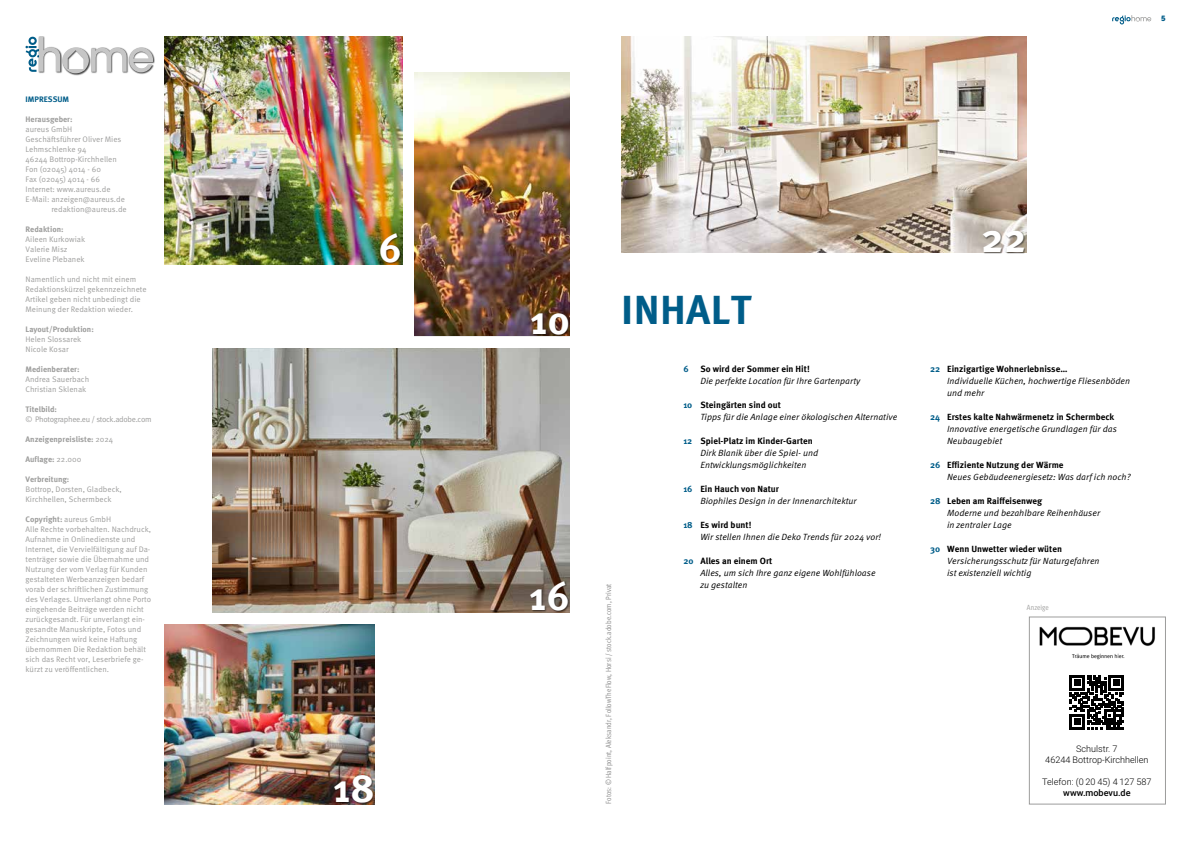
<style>
.page{position:relative;width:1191px;height:842px;background:#fff}
.page>*{position:absolute;margin:0;border:0;box-sizing:border-box;transform-origin:0 0}
.t1{font:700 41px "Meta Pro";letter-spacing:.01em;color:#005d89}
.t2{font:700 40px "Meta Pro";color:#fff}
.t3{font:300 9.1px/10.9px "Roboto";color:#000;text-align:center}
.t4{font:500 9.1px "Roboto";color:#000}
.t5{font:9px/12px "Meta Pro Norm Ita";color:#000}
.t6{font:700 9px "Meta Pro";color:#000}
.t7{font:700 9px "Meta Pro";color:#005d89}
.t8{font:8px/10px "Meta Pro Norm";color:#9d9d9c}
.t9{font:700 8px "Meta Pro";color:#9d9d9c}
.t10{font:8px "Meta Pro Norm";letter-spacing:-.04em;color:#9d9d9c}
.t11{font:700 8px "Meta Pro";color:#005d89}
.t12{font:700 8px "Avignon";color:#005d89}
.t13{font:7.5px "Meta Pro Cond Norm";letter-spacing:.005em;color:#878787}
.t14{font:7.5px "Meta Pro Cond Norm";letter-spacing:.005em;color:#9d9d9c}
.s1{font-family:"Meta Pro Norm";font-weight:400}
.s2{color:#005d89}
</style>
<div class="page">
<img style="left:213px;top:348px;width:357px;height:264px">
<img style="left:164px;top:36px;width:239px;height:228px">
<img style="left:164px;top:624px;width:210px;height:180px">
<img style="left:414px;top:72px;width:156px;height:264px">
<div style="left:380px;top:233px;width:22px;height:31px;background:#000;opacity:.5"></div>
<div style="left:531px;top:313px;width:39px;height:23px;background:#000;opacity:.5"></div>
<div style="left:530px;top:581px;width:40px;height:31px;background:#000;opacity:.5"></div>
<div style="left:334px;top:774px;width:41px;height:31px;background:#000;opacity:.5"></div>
<div style="left:38px;top:36px;width:24px;height:38px;background:#000;opacity:.75"></div>
<div style="left:128px;top:47px;width:27px;height:27px;background:#000;opacity:.75"></div>
<div style="left:62px;top:47px;width:29px;height:28px;background:#000;opacity:.75"></div>
<svg style="left:26px;top:37px;width:127px;height:36px"></svg>
<svg style="left:1112px;top:15px;width:39px;height:9px"></svg>
<img style="left:1039px;top:626px;width:116px;height:33px">
<svg style="left:1069px;top:675px;width:55px;height:54px"></svg>
<div style="left:1029px;top:617px;width:136px;height:187px;border:1px solid #9d9d9c"></div>
<img style="left:621px;top:36px;width:405px;height:216px">
<div style="left:982px;top:230px;width:44px;height:24px;background:#000;opacity:.5"></div>
<p class="t11" style="left:26px;top:93px;width:45px">IMPRESSUM</p>
<p class="t9" style="left:26px;top:113px;width:49px">Herausgeber:</p>
<p class="t8" style="left:26px;top:124px;width:48px">aureus GmbH</p>
<p class="t8" style="left:26px;top:134px;width:97px">Geschäftsführer Oliver Mies</p>
<p class="t8" style="left:26px;top:144px;width:62px">Lehmschlenke 94</p>
<p class="t8" style="left:26px;top:154px;width:93px">46244 Bottrop-Kirchhellen</p>
<p class="t8" style="left:26px;top:164px;width:77px">Fon (02045) 4014 - 60</p>
<p class="t8" style="left:26px;top:174px;width:76px">Fax (02045) 4014 - 66</p>
<p class="t8" style="left:26px;top:184px;width:87px">Internet: www.aureus.de</p>
<p class="t8" style="left:26px;top:194px;width:101px">E-Mail: anzeigen@aureus.de</p>
<p class="t8" style="left:51px;top:204px;width:77px">redaktion@aureus.de</p>
<p class="t9" style="left:26px;top:223px;width:40px">Redaktion:</p>
<p class="t8" style="left:26px;top:234px;width:61px">Aileen Kurkowiak<br>Valerie Misz<br>Eveline Plebanek</p>
<p class="t8" style="left:26px;top:274px;width:123px">Namentlich und nicht mit einem Redaktionskürzel gekennzeichnete Artikel geben nicht unbedingt die Meinung der Redaktion wieder.</p>
<p class="t9" style="left:26px;top:323px;width:70px">Layout/Produktion:</p>
<p class="t8" style="left:26px;top:334px;width:57px">Helen Slossarek<br>Nicole Kosar</p>
<p class="t9" style="left:26px;top:363px;width:55px">Medienberater:</p>
<p class="t8" style="left:26px;top:374px;width:65px">Andrea Sauerbach<br>Christian Sklenak</p>
<p class="t9" style="left:26px;top:403px;width:33px">Titelbild:</p>
<p class="t10" style="left:26px;top:413px;width:128px">© Photographee.eu / stock.adobe.com</p>
<p class="t9" style="left:26px;top:433px;width:89px">Anzeigenpreisliste: <span class="s1">2024</span></p>
<p class="t9" style="left:26px;top:453px;width:57px">Auflage: <span class="s1">22.000</span></p>
<p class="t9" style="left:26px;top:473px;width:45px">Verbreitung:</p>
<p class="t8" style="left:26px;top:484px;width:98px">Bottrop, Dorsten, Gladbeck,<br>Kirchhellen, Schermbeck</p>
<p class="t9" style="left:26px;top:513px;width:87px">Copyright: <span class="s1">aureus GmbH</span></p>
<p class="t8" style="left:26px;top:524px;width:127px">Alle Rechte vorbehalten. Nachdruck, Aufnahme in Onlinedienste und Internet, die Vervielfältigung auf Da&shy;tenträger sowie die Übernahme und Nutzung der vom Verlag für Kunden gestalteten Werbeanzeigen bedarf vorab der schriftlichen Zustimmung des Verlages. Unverlangt ohne Porto eingehende Beiträge werden nicht zurückgesandt. Für unverlangt ein&shy;gesandte Manuskripte, Fotos und Zeichnungen wird keine Haftung übernommen Die Redaktion behält sich das Recht vor, Leserbriefe ge&shy;kürzt zu veröffentlichen.</p>
<h2 class="t2" style="left:378px;top:217px;width:25px">6</h2>
<h2 class="t2" style="left:333px;top:757px;width:43px">18</h2>
<p class="t12" style="left:1161px;top:14px;width:6px">5</p>
<h2 class="t2" style="left:530px;top:289px;width:41px">10</h2>
<h2 class="t2" style="left:529px;top:565px;width:42px">16</h2>
<h1 class="t1" style="left:621px;top:278px;width:132px">INHALT</h1>
<p class="t13" style="left:603px;top:804px;width:222px;rotate:-90deg">Fotos: © Halfpoint, Aleksandr, FollowTheFlow, Horsi / stock.adobe.com, Privat</p>
<p class="t7" style="left:683px;top:362px;width:7px">6</p>
<p class="t6" style="left:700px;top:362px;width:111px">So wird der Sommer ein Hit!</p>
<p class="t5" style="left:700px;top:374px;width:161px">Die perfekte Location für Ihre Gartenparty</p>
<p class="t6" style="left:683px;top:398px;width:99px"><span class="s2">10</span> Steingärten sind out</p>
<p class="t5" style="left:700px;top:410px;width:198px">Tipps für die Anlage einer ökologischen Alternative</p>
<p class="t6" style="left:683px;top:434px;width:131px"><span class="s2">12</span> Spiel-Platz im Kinder-Garten</p>
<p class="t5" style="left:700px;top:446px;width:119px">Dirk Blanik über die Spiel- und<br>Entwicklungsmöglichkeiten</p>
<p class="t6" style="left:683px;top:482px;width:97px"><span class="s2">16</span> Ein Hauch von Natur</p>
<p class="t5" style="left:700px;top:494px;width:158px">Biophiles Design in der Innenarchitektur</p>
<p class="t6" style="left:683px;top:518px;width:70px"><span class="s2">18</span> Es wird bunt!</p>
<p class="t5" style="left:700px;top:530px;width:182px">Wir stellen Ihnen die Deko Trends für 2024 vor!</p>
<p class="t6" style="left:683px;top:554px;width:91px"><span class="s2">20</span> Alles an einem Ort</p>
<p class="t5" style="left:700px;top:566px;width:177px">Alles, um sich Ihre ganz eigene Wohlfühloase zu gestalten</p>
<h2 class="t2" style="left:981px;top:207px;width:47px">22</h2>
<p class="t6" style="left:930px;top:362px;width:139px"><span class="s2">22</span> Einzigartige Wohnerlebnisse…</p>
<p class="t5" style="left:947px;top:374px;width:184px">Individuelle Küchen, hochwertige Fliesenböden und mehr</p>
<p class="t6" style="left:930px;top:410px;width:186px"><span class="s2">24</span> Erstes kalte Nahwärmenetz in Schermbeck</p>
<p class="t5" style="left:947px;top:422px;width:171px">Innovative energetische Grundlagen für das<br>Neubaugebiet</p>
<p class="t6" style="left:930px;top:458px;width:135px"><span class="s2">26</span> Effiziente Nutzung der Wärme</p>
<p class="t5" style="left:947px;top:470px;width:185px">Neues Gebäudeenergiesetz: Was darf ich noch?</p>
<p class="t6" style="left:930px;top:494px;width:114px"><span class="s2">28</span> Leben am Raiffeisenweg</p>
<p class="t5" style="left:947px;top:506px;width:155px">Moderne und bezahlbare Reihenhäuser in zentraler Lage</p>
<p class="t6" style="left:930px;top:542px;width:133px"><span class="s2">30</span> Wenn Unwetter wieder wüten</p>
<p class="t5" style="left:947px;top:554px;width:154px">Versicherungsschutz für Naturgefahren ist existenziell wichtig</p>
<p class="t14" style="left:1026px;top:602px;width:24px">Anzeige</p>
<p class="t3" style="left:1045px;top:743px;width:105px">Schulstr. 7<br>46244 Bottrop-Kirchhellen</p>
<p class="t3" style="left:1042px;top:776px;width:111px">Telefon: (0 20 45) 4 127 587</p>
<p class="t4" style="left:1063px;top:786px;width:69px">www.mobevu.de</p>
</div>
